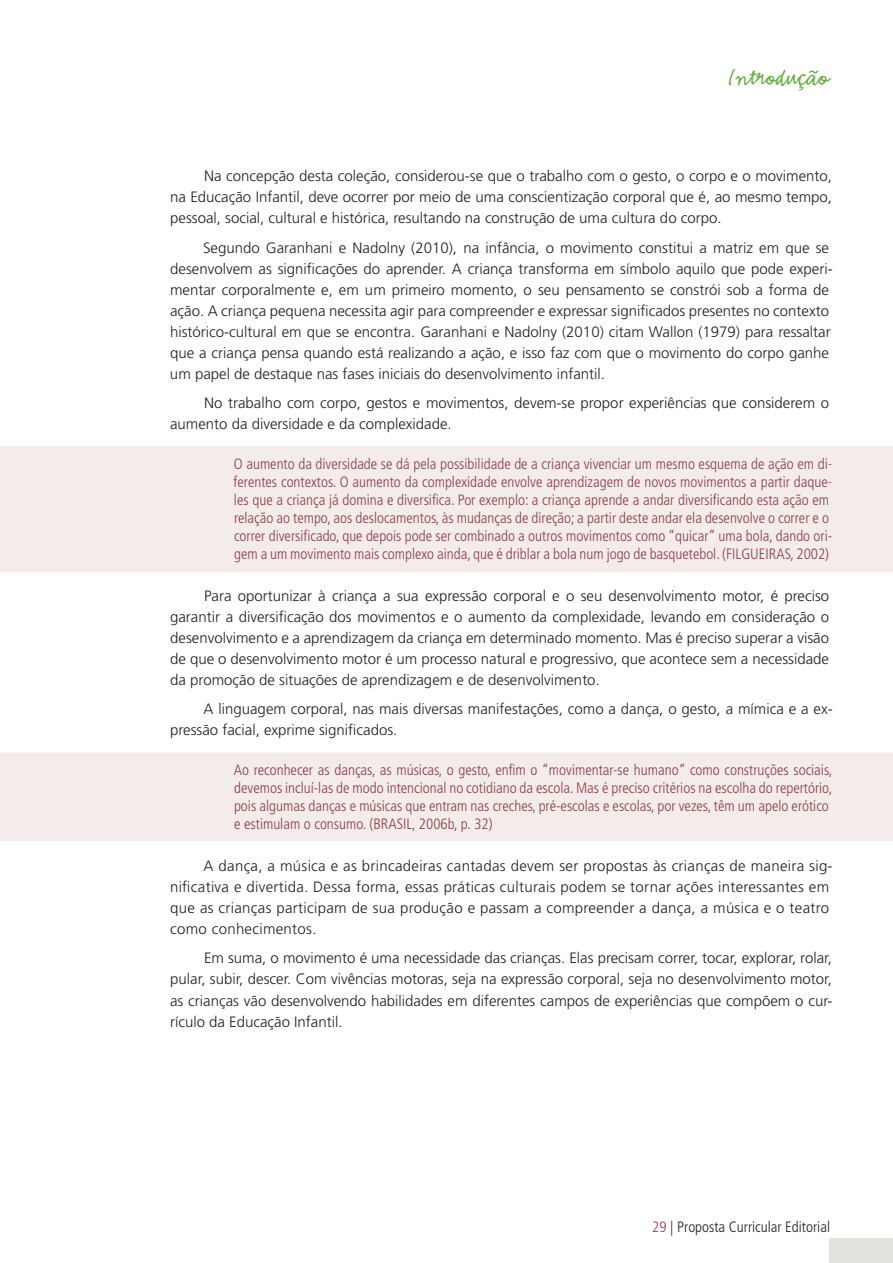
<style>
.page{position:relative;width:893px;height:1263px;background:#fff}
.page>*{position:absolute;margin:0;border:0;box-sizing:border-box;transform-origin:0 0}
.t1{font:25.5px "Emmascript MVB Std";color:#67ae45}
.t2{font:300 15px/21px "Frutiger LT Std";color:#231f20;text-align:justify}
.t3{font:300 condensed 15px/18px "Frutiger LT Std";color:#8e3e45}
.t4{font:300 15px/21px "Frutiger LT Std";letter-spacing:.02em;color:#231f20}
.t5{font:300 condensed 15px "Frutiger LT Std";color:#231f20}
.s1{color:#904046}
</style>
<div class="page">
<div style="left:829px;top:1238px;width:64px;height:24px;background:#e2e2de"></div>
<div style="left:0;top:446px;width:893px;height:126px;background:#f3ecea"></div>
<div style="left:235px;top:457px;width:592px;height:15px;background:#f3ecea"></div>
<div style="left:234px;top:475px;width:593px;height:15px;background:#f3ecea"></div>
<div style="left:235px;top:493px;width:594px;height:15px;background:#f3ecea"></div>
<div style="left:235px;top:511px;width:594px;height:15px;background:#f3ecea"></div>
<div style="left:235px;top:529px;width:592px;height:15px;background:#f3ecea"></div>
<div style="left:235px;top:547px;width:593px;height:15px;background:#f3ecea"></div>
<div style="left:0;top:753px;width:893px;height:88px;background:#f3ecea"></div>
<div style="left:234px;top:763px;width:598px;height:15px;background:#f3ecea"></div>
<div style="left:235px;top:781px;width:597px;height:15px;background:#f3ecea"></div>
<div style="left:235px;top:799px;width:594px;height:15px;background:#f3ecea"></div>
<div style="left:235px;top:817px;width:257px;height:15px;background:#f3ecea"></div>
<h1 class="t1" style="left:728px;top:70px;width:102px">Introdução</h1>
<p class="t2" style="left:170px;top:167px;width:664px;text-indent:34px">Na concepção desta coleção, considerou-se que o trabalho com o gesto, o corpo e o movimento, na Educação Infantil, deve ocorrer por meio de uma conscientização corporal que é, ao mesmo tempo, pessoal, social, cultural e histórica, resultando na construção de uma cultura do corpo.</p>
<p class="t2" style="left:170px;top:238px;width:664px;text-align:left;text-indent:33px">Segundo Garanhani e Nadolny (2010), na infância, o movimento constitui a matriz em que se desenvolvem as significações do aprender. A criança transforma em símbolo aquilo que pode experi&shy;mentar corporalmente e, em um primeiro momento, o seu pensamento se constrói sob a forma de ação. A criança pequena necessita agir para compreender e expressar significados presentes no contexto histórico-cultural em que se encontra. Garanhani e Nadolny (2010) citam Wallon (1979) para ressaltar que a criança pensa quando está realizando a ação, e isso faz com que o movimento do corpo ganhe um papel de destaque nas fases iniciais do desenvolvimento infantil.</p>
<p class="t2" style="left:170px;top:394px;width:660px;text-indent:34px">No trabalho com corpo, gestos e movimentos, devem-se propor experiências que considerem o aumento da diversidade e da complexidade.</p>
<p class="t3" style="left:234px;top:456px;width:600px">O aumento da diversidade se dá pela possibilidade de a criança vivenciar um mesmo esquema de ação em di&shy;ferentes contextos. O aumento da complexidade envolve aprendizagem de novos movimentos a partir daque&shy;les que a criança já domina e diversifica. Por exemplo: a criança aprende a andar diversificando esta ação em relação ao tempo, aos deslocamentos, às mudanças de direção; a partir deste andar ela desenvolve o correr e o correr diversificado, que depois pode ser combinado a outros movimentos como “quicar” uma bola, dando ori&shy;gem a um movimento mais complexo ainda, que é driblar a bola num jogo de basquetebol. (FILGUEIRAS, 2002)</p>
<p class="t2" style="left:170px;top:586px;width:660px;text-indent:34px">Para oportunizar à criança a sua expressão corporal e o seu desenvolvimento motor, é preciso garantir a diversificação dos movimentos e o aumento da complexidade, levando em consideração o desenvolvimento e a aprendizagem da criança em determinado momento. Mas é preciso superar a visão de que o desenvolvimento motor é um processo natural e progressivo, que acontece sem a necessidade da promoção de situações de aprendizagem e de desenvolvimento.</p>
<p class="t2" style="left:170px;top:700px;width:664px;text-indent:33px">A linguagem corporal, nas mais diversas manifestações, como a dança, o gesto, a mímica e a ex&shy;pressão facial, exprime significados.</p>
<p class="t3" style="left:234px;top:762px;width:600px">Ao reconhecer as danças, as músicas, o gesto, enfim o “movimentar-se humano” como construções sociais, devemos incluí-las de modo intencional no cotidiano da escola. Mas é preciso critérios na escolha do repertório, pois algumas danças e músicas que entram nas creches, pré-escolas e escolas, por vezes, têm um apelo erótico e estimulam o consumo. (BRASIL, 2006b, p. 32)</p>
<p class="t4" style="left:170px;top:856px;width:664px;text-indent:34px">A dança, a música e as brincadeiras cantadas devem ser propostas às crianças de maneira sig&shy;nificativa e divertida. Dessa forma, essas práticas culturais podem se tornar ações interessantes em que as crianças participam de sua produção e passam a compreender a dança, a música e o teatro como conhecimentos.</p>
<p class="t2" style="left:170px;top:949px;width:664px;text-indent:34px">Em suma, o movimento é uma necessidade das crianças. Elas precisam correr, tocar, explorar, rolar, pular, subir, descer. Com vivências motoras, seja na expressão corporal, seja no desenvolvimento motor, as crianças vão desenvolvendo habilidades em diferentes campos de experiências que compõem o cur&shy;rículo da Educação Infantil.</p>
<p class="t5" style="left:652px;top:1220px;width:179px"><span class="s1">29</span> | Proposta Curricular Editorial</p>
</div>
